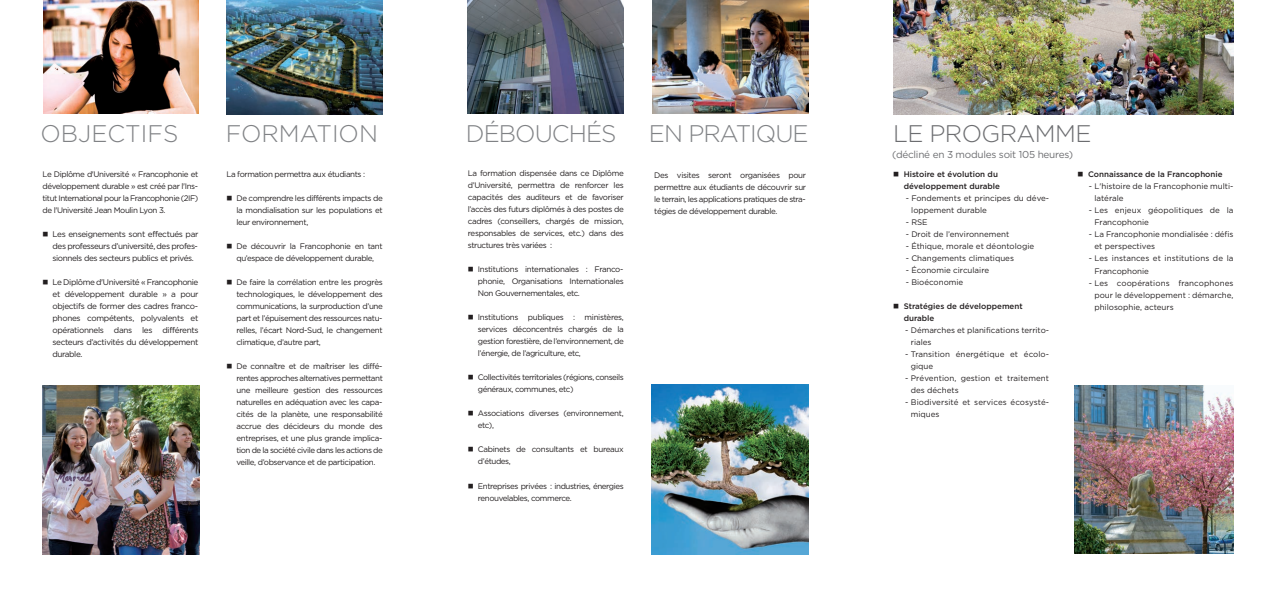
<style>
.page{position:relative;width:1276px;height:596px;background:#fff}
.page>*{position:absolute;margin:0;border:0;box-sizing:border-box;transform-origin:0 0}
.t1{font:300 24px "Gotham";letter-spacing:-.04em;color:#808285}
.t2{font:300 24px "Gotham";color:#808285}
.t3{font:300 24px "Gotham";letter-spacing:-.025em;color:#6c6d70}
.t4{font:10px "Gotham";letter-spacing:-.025em;color:#6c6d70}
.t5{font:8.2px/12px "Gotham";letter-spacing:-.05em;color:#231f20;text-align:justify}
.t6{font:8px/12px "Gotham";letter-spacing:-.04em;color:#231f20;text-align:justify}
.t7{font:8px/12px "Gotham";letter-spacing:.01em;color:#231f20}
.t8{font:8px/12px "Gotham";color:#231f20}
.t9{font:500 8px/12px "Gotham";color:#231f20;text-align:right}
.t10{font:8px/12px "Gotham";letter-spacing:-.06em;color:#231f20}
.t11{font:8px/12px "Gotham";letter-spacing:-.01em;color:#231f20}
.t12{font:8px/12px "Gotham";letter-spacing:-.005em;color:#231f20}
.s1{font-size:8.2px}
</style>
<div class="page">
<img style="left:43px;top:0;width:155px;height:113px">
<img style="left:227px;top:0;width:156px;height:114px">
<img style="left:468px;top:0;width:156px;height:113px">
<img style="left:652px;top:0;width:156px;height:113px">
<img style="left:893px;top:0;width:340px;height:114px">
<img style="left:651px;top:384px;width:157px;height:170px">
<img style="left:1074px;top:385px;width:159px;height:168px">
<img style="left:43px;top:385px;width:156px;height:169px">
<h1 class="t2" style="left:41px;top:120px;width:139px">OBJECTIFS</h1>
<h1 class="t2" style="left:226px;top:120px;width:154px">FORMATION</h1>
<h1 class="t1" style="left:466px;top:120px;width:152px">DÉBOUCHÉS</h1>
<h1 class="t1" style="left:649px;top:120px;width:161px">EN PRATIQUE</h1>
<h1 class="t3" style="left:893px;top:119px;width:200px">LE PROGRAMME</h1>
<p class="t4" style="left:892px;top:149px;width:182px">(décliné en 3 modules soit 105 heures)</p>
<p class="t6" style="left:43px;top:168px;width:157px">Le Diplôme d'Université « Francophonie et développement durable » est créé par l'Ins&shy;titut International pour la Francophonie (2IF) de l'Université Jean Moulin Lyon 3.</p>
<p class="t5" style="left:53px;top:228px;width:147px;text-indent:-10px">■ Les enseignements sont effectués par des professeurs d’université, des profes&shy;sionnels des secteurs publics et privés.</p>
<p class="t5" style="left:53px;top:276px;width:147px;text-indent:-10px">■ Le Diplôme d'Université « Francophonie et développement durable » a pour objectifs de former des cadres franco&shy;phones compétents, polyvalents et opérationnels dans les différents secteurs d’activités du développement durable.</p>
<p class="t6" style="left:226px;top:168px;width:140px">La formation permettra aux étudiants :</p>
<p class="t6" style="left:236px;top:192px;width:148px;text-indent:-10px">■ De comprendre les différents impacts de la mondialisation sur les populations et leur environnement,</p>
<p class="t6" style="left:226px;top:240px;width:158px;text-align:center">■ De découvrir la Francophonie en tant qu’espace de développement durable,</p>
<p class="t6" style="left:236px;top:276px;width:148px;text-indent:-10px">■ De faire la corrélation entre les progrès technologiques, le développement des communications, la surproduction d’une part et l’épuisement des ressources natu&shy;relles, l’écart Nord-Sud, le changement climatique, d’autre part,</p>
<p class="t6" style="left:236px;top:360px;width:148px;text-indent:-10px">■ De connaître et de maîtriser les diffé&shy;rentes approches alternatives permettant une meilleure gestion des ressources naturelles en adéquation avec les capa&shy;cités de la planète, une responsabilité accrue des décideurs du monde des entreprises, et une plus grande implica&shy;tion de la société civile dans les actions de veille, d’observance et de participation.</p>
<p class="t6" style="left:468px;top:167px;width:157px">La formation dispensée dans ce Diplôme d’Université, permettra de renforcer les capacités des auditeurs et de favoriser l’accès des futurs diplômés à des postes de cadres (conseillers, chargés de mission, responsables de services, etc.) dans des structures très variées :</p>
<p class="t6" style="left:478px;top:263px;width:147px;text-indent:-10px">■ Institutions internationales : Franco&shy;phonie, Organisations Internationales Non Gouvernementales, etc.</p>
<p class="t6" style="left:478px;top:311px;width:147px;text-indent:-10px">■ <span class="s1">I</span>nstitutions publiques : ministères, services déconcentrés chargés de la gestion forestière, de l’environnement, de l’énergie, de l’agriculture, etc,</p>
<p class="t10" style="left:478px;top:371px;width:147px;text-indent:-10px">■ Collectivités territoriales (régions, conseils généraux, communes, etc)</p>
<p class="t6" style="left:478px;top:407px;width:147px;text-indent:-10px">■ Associations diverses (environnement, etc),</p>
<p class="t6" style="left:478px;top:443px;width:147px;text-indent:-10px">■ Cabinets de consultants et bureaux d’études,</p>
<p class="t6" style="left:478px;top:479px;width:147px;text-indent:-10px">■ Entreprises privées : industries, énergies renouvelables, commerce.</p>
<p class="t6" style="left:654px;top:169px;width:153px">Des visites seront organisées pour permettre aux étudiants de découvrir sur le terrain, les applications pratiques de stra&shy;tégies de développement durable.</p>
<p class="t9" style="left:893px;top:168px;width:108px">■ Histoire et évolution du développement durable</p>
<p class="t8" style="left:911px;top:192px;width:139px;text-indent:-6px">- Fondements et principes du déve&shy;loppement durable</p>
<p class="t6" style="left:905px;top:216px;width:23px">- RSE</p>
<p class="t8" style="left:905px;top:228px;width:105px">- Droit de l’environnement</p>
<p class="t8" style="left:905px;top:240px;width:130px">- Éthique, morale et déontologie</p>
<p class="t8" style="left:905px;top:252px;width:110px">- Changements climatiques</p>
<p class="t8" style="left:905px;top:264px;width:85px">- Économie circulaire</p>
<p class="t8" style="left:905px;top:276px;width:59px">- Bioéconomie</p>
<p class="t9" style="left:903px;top:300px;width:121px;text-align:left;text-indent:-10px">■ Stratégies de développement durable</p>
<p class="t12" style="left:911px;top:324px;width:140px;text-indent:-6px">- Démarches et planifications territo&shy;riales</p>
<p class="t7" style="left:911px;top:348px;width:140px;text-indent:-6px">- Transition énergétique et écolo&shy;gique</p>
<p class="t7" style="left:911px;top:372px;width:140px;text-indent:-6px">- Prévention, gestion et traitement des déchets</p>
<p class="t7" style="left:911px;top:396px;width:140px;text-indent:-6px">- Biodiversité et services écosysté&shy;miques</p>
<p class="t9" style="left:1077px;top:168px;width:147px">■ Connaissance de la Francophonie</p>
<p class="t8" style="left:1094px;top:180px;width:141px;text-indent:-6px">- L'histoire de la Francophonie multi&shy;latérale</p>
<p class="t7" style="left:1094px;top:204px;width:141px;text-indent:-6px">- Les enjeux géopolitiques de la<br>Francophonie</p>
<p class="t11" style="left:1094px;top:228px;width:141px;text-indent:-6px">- La Francophonie mondialisée : défis et perspectives</p>
<p class="t7" style="left:1094px;top:252px;width:141px;text-indent:-6px">- Les instances et institutions de la<br>Francophonie</p>
<p class="t6" style="left:1094px;top:276px;width:141px;text-indent:-6px">- Les coopérations francophones pour le développement : démarche, philosophie, acteurs</p>
</div>
